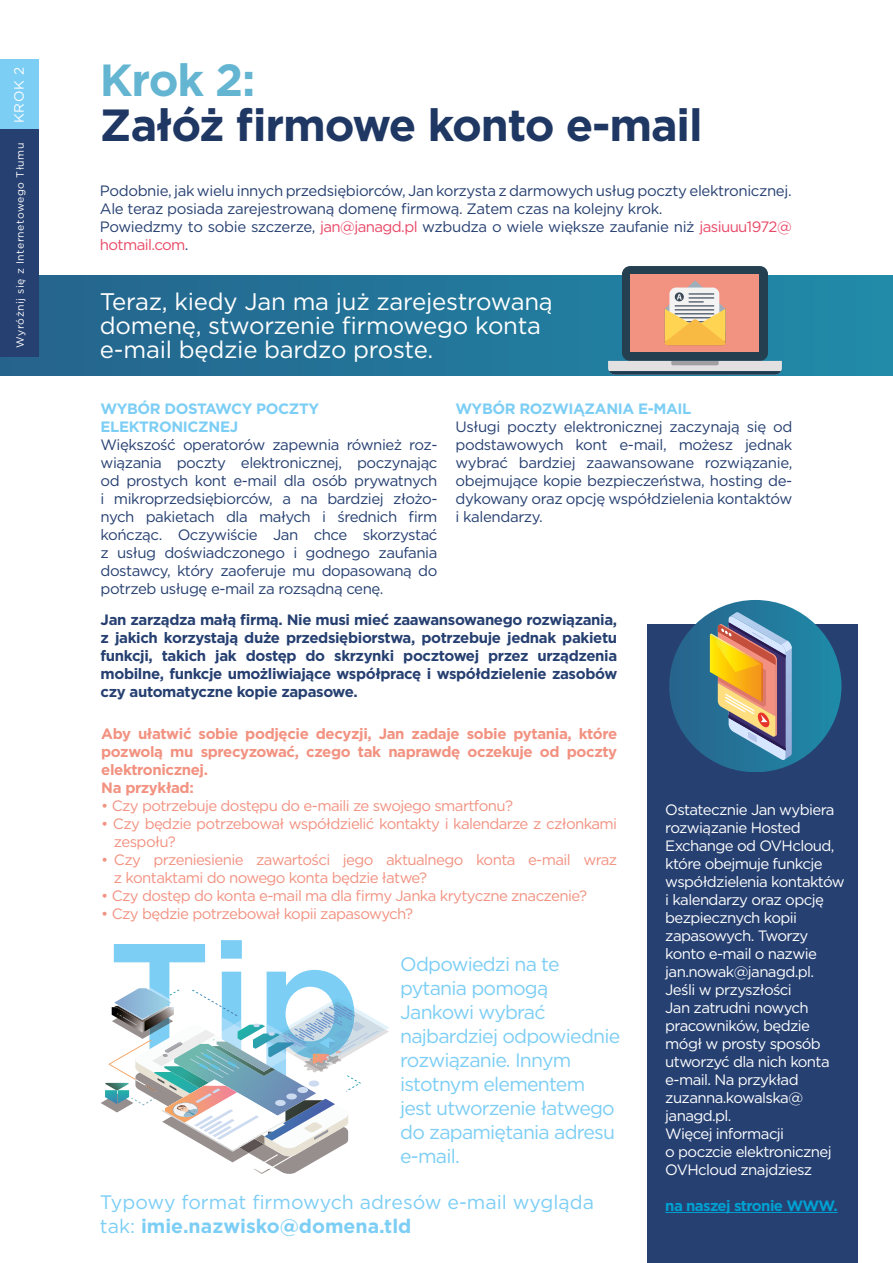
<style>
.page{position:relative;width:893px;height:1263px;background:#fff}
.page>*{position:absolute;margin:0;border:0;box-sizing:border-box;transform-origin:0 0}
.t1{font:700 45px "Gotham";letter-spacing:-.025em;color:#1f3763}
.t2{font:700 45px "Gotham";color:#63b5d1}
.t3{font:24px/24px "Gotham";letter-spacing:-.01em;color:#fff}
.t4{font:19.5px/24px "Gotham";letter-spacing:-.04em;color:#7ccef5}
.t5{font:19.5px/24px "Gotham";color:#7ccef5}
.t6{font:15px/18px "Gotham";letter-spacing:-.025em;color:#264071;text-align:justify}
.t7{font:15px/18px "Gotham";letter-spacing:-.04em;color:#fff}
.t8{font:15px/18px "Gotham";letter-spacing:-.04em;color:#f29281}
.t9{font:700 15px/18px "Gotham";letter-spacing:-.025em;color:#264071;text-align:justify}
.t10{font:700 15px/18px "Gotham";letter-spacing:-.025em;color:#f29281}
.t11{font:700 15px/18px "Gotham";letter-spacing:-.025em;color:#7ccef5}
.t12{font:700 15px "Gotham";letter-spacing:-.04em;color:#00a0d0}
.t13{font:13.5px "Gotham";color:#fff}
.t14{font:10.5px "Gotham";letter-spacing:.05em;color:#fff}
.s1{color:#e94866}
.s2{font-weight:700}
</style>
<div class="page">
<svg style="left:0;top:276px;width:893px;height:100px;background:#237599"></svg>
<div style="left:648px;top:624px;width:210px;height:639px;background:#264071"></div>
<hr style="left:665px;top:1212px;width:173px;height:1px;background:#00a0d0">
<svg style="left:101px;top:940px;width:288px;height:234px"></svg>
<div style="left:622px;top:266px;width:146px;height:95px;background:#244050;border-radius:8px"></div>
<div style="left:631px;top:275px;width:128px;height:77px;background:#f29281"></div>
<svg style="left:664px;top:280px;width:62px;height:65px"></svg>
<svg style="left:608px;top:361px;width:174px;height:14px;background:#a8afb6"></svg>
<svg style="left:669px;top:600px;width:172px;height:172px;background:#24779a"></svg>
<svg style="left:710px;top:612px;width:82px;height:149px;background:#989382"></svg>
<div style="left:0;top:129px;width:38px;height:228px;background:#264071"></div>
<div style="left:0;top:60px;width:38px;height:69px;background:#7ccef5"></div>
<p class="t13" style="left:11px;top:123px;width:58px;rotate:-90deg">KROK 2</p>
<p class="t14" style="left:14px;top:348px;width:207px;rotate:-90deg">Wyróżnij się z Internetowego Tłumu</p>
<h1 class="t2" style="left:100px;top:50px;width:157px">Krok 2:</h1>
<h1 class="t1" style="left:100px;top:95px;width:604px">Załóż firmowe konto e-mail</h1>
<p class="t6" style="left:100px;top:182px;width:693px;text-align:left">Podobnie, jak wielu innych przedsiębiorców, Jan korzysta z darmowych usług poczty elektronicznej.<br>Ale teraz posiada zarejestrowaną domenę firmową. Zatem czas na kolejny krok.<br>Powiedzmy to sobie szczerze, <span class="s1">jan@janagd.pl</span> wzbudza o wiele większe zaufanie niż <span class="s1">jasiuuu1972@ hotmail.com</span>.</p>
<h2 class="t3" style="left:100px;top:289px;width:454px">Teraz, kiedy Jan ma już zarejestrowaną domenę, stworzenie firmowego konta e-mail będzie bardzo proste.</h2>
<p class="t11" style="left:101px;top:400px;width:220px">WYBÓR DOSTAWCY POCZTY<br>ELEKTRONICZNEJ</p>
<p class="t6" style="left:101px;top:435px;width:338px">Większość operatorów zapewnia również roz&shy;wiązania poczty elektronicznej, poczynając od prostych kont e-mail dla osób prywatnych i mikroprzedsiębiorców, a na bardziej złożo&shy;nych pakietach dla małych i średnich firm kończąc. Oczywiście Jan chce skorzystać z usług doświadczonego i godnego zaufania dostawcy, który zaoferuje mu dopasowaną do potrzeb usługę e-mail za rozsądną cenę.</p>
<p class="t11" style="left:455px;top:400px;width:238px">WYBÓR ROZWIĄZANIA E-MAIL</p>
<p class="t6" style="left:455px;top:417px;width:338px">Usługi poczty elektronicznej zaczynają się od podstawowych kont e-mail, możesz jednak wybrać bardziej zaawansowane rozwiązanie, obejmujące kopie bezpieczeństwa, hosting de&shy;dykowany oraz opcję współdzielenia kontaktów i kalendarzy.</p>
<p class="t9" style="left:101px;top:611px;width:518px">Jan zarządza małą firmą. Nie musi mieć zaawansowanego rozwiązania, z jakich korzystają duże przedsiębiorstwa, potrzebuje jednak pakietu funkcji, takich jak dostęp do skrzynki pocztowej przez urządzenia mobilne, funkcje umożliwiające współpracę i współdzielenie zasobów czy automatyczne kopie zapasowe.</p>
<p class="t10" style="left:101px;top:724px;width:517px">Aby ułatwić sobie podjęcie decyzji, Jan zadaje sobie pytania, które pozwolą mu sprecyzować, czego tak naprawdę oczekuje od poczty elektronicznej.<br>Na przykład:</p>
<p class="t8" style="left:101px;top:796px;width:413px">• Czy potrzebuje dostępu do e-maili ze swojego smartfonu?</p>
<p class="t8" style="left:114px;top:814px;width:505px;text-indent:-13px">• Czy będzie potrzebował współdzielić kontakty i kalendarze z członkami zespołu?</p>
<p class="t8" style="left:114px;top:850px;width:505px;text-indent:-13px">• Czy przeniesienie zawartości jego aktualnego konta e-mail wraz z kontaktami do nowego konta będzie łatwe?</p>
<p class="t8" style="left:101px;top:886px;width:487px">• Czy dostęp do konta e-mail ma dla firmy Janka krytyczne znaczenie?</p>
<p class="t8" style="left:101px;top:904px;width:314px">• Czy będzie potrzebował kopii zapasowych?</p>
<h3 class="t4" style="left:400px;top:952px;width:222px">Odpowiedzi na te pytania pomogą<br>Jankowi wybrać najbardziej odpowiednie rozwiązanie. Innym istotnym elementem jest utworzenie łatwego do zapamiętania adresu e-mail.</h3>
<h3 class="t5" style="left:100px;top:1189px;width:496px">Typowy format firmowych adresów e-mail wygląda tak: <span class="s2">imie.nazwisko@domena.tld</span></h3>
<p class="t7" style="left:665px;top:800px;width:181px">Ostatecznie Jan wybiera rozwiązanie Hosted<br>Exchange od OVHcloud, które obejmuje funkcje współdzielenia kontaktów i kalendarzy oraz opcję bezpiecznych kopii zapasowych. Tworzy konto e-mail o nazwie jan.nowak@janagd.pl.<br>Jeśli w przyszłości<br>Jan zatrudni nowych pracowników, będzie mógł w prosty sposób utworzyć dla nich konta e-mail. Na przykład zuzanna.kowalska@ janagd.pl.<br>Więcej informacji<br>o poczcie elektronicznej<br>OVHcloud znajdziesz</p>
<p class="t12" style="left:665px;top:1196px;width:174px">na naszej stronie WWW.</p>
</div>
